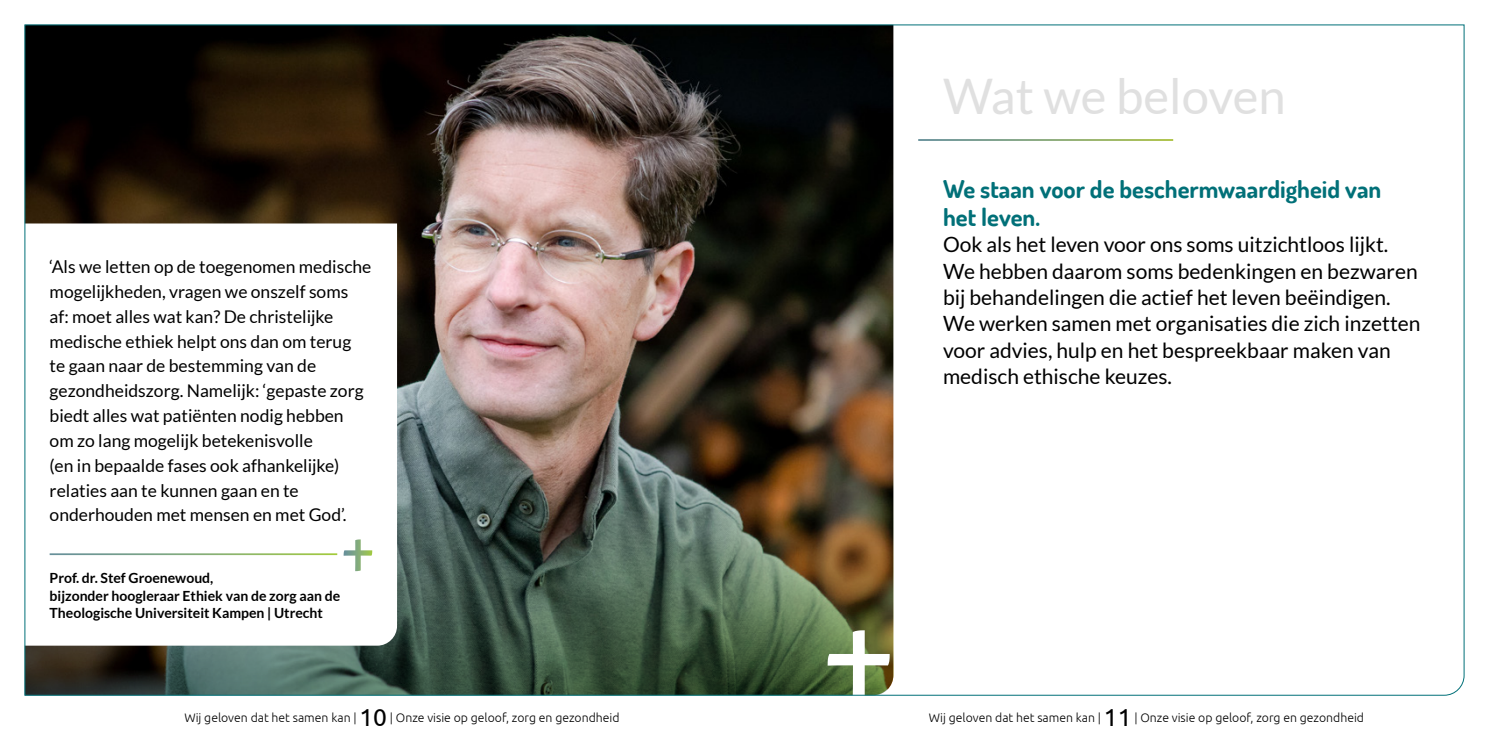
<style>
.page{position:relative;width:1489px;height:745px;background:#fff}
.page>*{position:absolute;margin:0;border:0;box-sizing:border-box;transform-origin:0 0}
.Hoofdkop_15{font:49px "Lato";color:#e0e0e0}
.Tussenkop_boven_platte_tekst{font:700 24.5px/28px "Dosis";color:#017078}
.Platte_tekst{font:21px/26.2px "Lato";color:#000}
.PL_Brood{font:17.5px/24.8px "Lato";color:#000}
.Bijschrift{font:700 14px/17.5px "Lato";color:#000}
.P_Titel_paginanummer_2023{font:300 12.25px "Ubuntu";color:#000}
.s1{font-weight:400;font-size:24.5px}
</style>
<div class="page">
<svg style="left:827px;top:695px;width:62px;height:1px"></svg>
<img style="left:25px;top:25px;width:1438px;height:670px">
<p class="PL_Brood" style="left:50px;top:254px;width:323px">‘Als we letten op de toegenomen medische mogelijkheden, vragen we onszelf soms af: moet alles wat kan? De christelijke medische ethiek helpt ons dan om terug<br>te gaan naar de bestemming van de gezondheidszorg. Namelijk: ‘gepaste zorg biedt alles wat patiënten nodig hebben om zo lang mogelijk betekenisvolle<br>(en in bepaalde fases ook afhankelijke) relaties aan te kunnen gaan en te onderhouden met mensen en met God’.</p>
<p class="Bijschrift" style="left:50px;top:569px;width:292px">Prof. dr. Stef Groenewoud,<br>bijzonder hoogleraar Ethiek van de zorg aan de<br>Theologische Universiteit Kampen | Utrecht</p>
<p class="P_Titel_paginanummer_2023" style="left:184px;top:710px;width:436px">Wij geloven dat het samen kan | <span class="s1">10</span> | Onze visie op geloof, zorg en gezondheid</p>
<p class="Hoofdkop_15" style="left:943px;top:69px;width:344px">Wat we beloven</p>
<p class="Tussenkop_boven_platte_tekst" style="left:943px;top:174px;width:440px">We staan voor de beschermwaardigheid van het leven.</p>
<p class="Platte_tekst" style="left:943px;top:231px;width:479px">Ook als het leven voor ons soms uitzichtloos lijkt.<br>We hebben daarom soms bedenkingen en bezwaren bij behandelingen die actief het leven beëindigen.<br>We werken samen met organisaties die zich inzetten voor advies, hulp en het bespreekbaar maken van medisch ethische keuzes.</p>
<p class="P_Titel_paginanummer_2023" style="left:928px;top:710px;width:436px">Wij geloven dat het samen kan | <span class="s1">11</span> | Onze visie op geloof, zorg en gezondheid</p>
</div>
